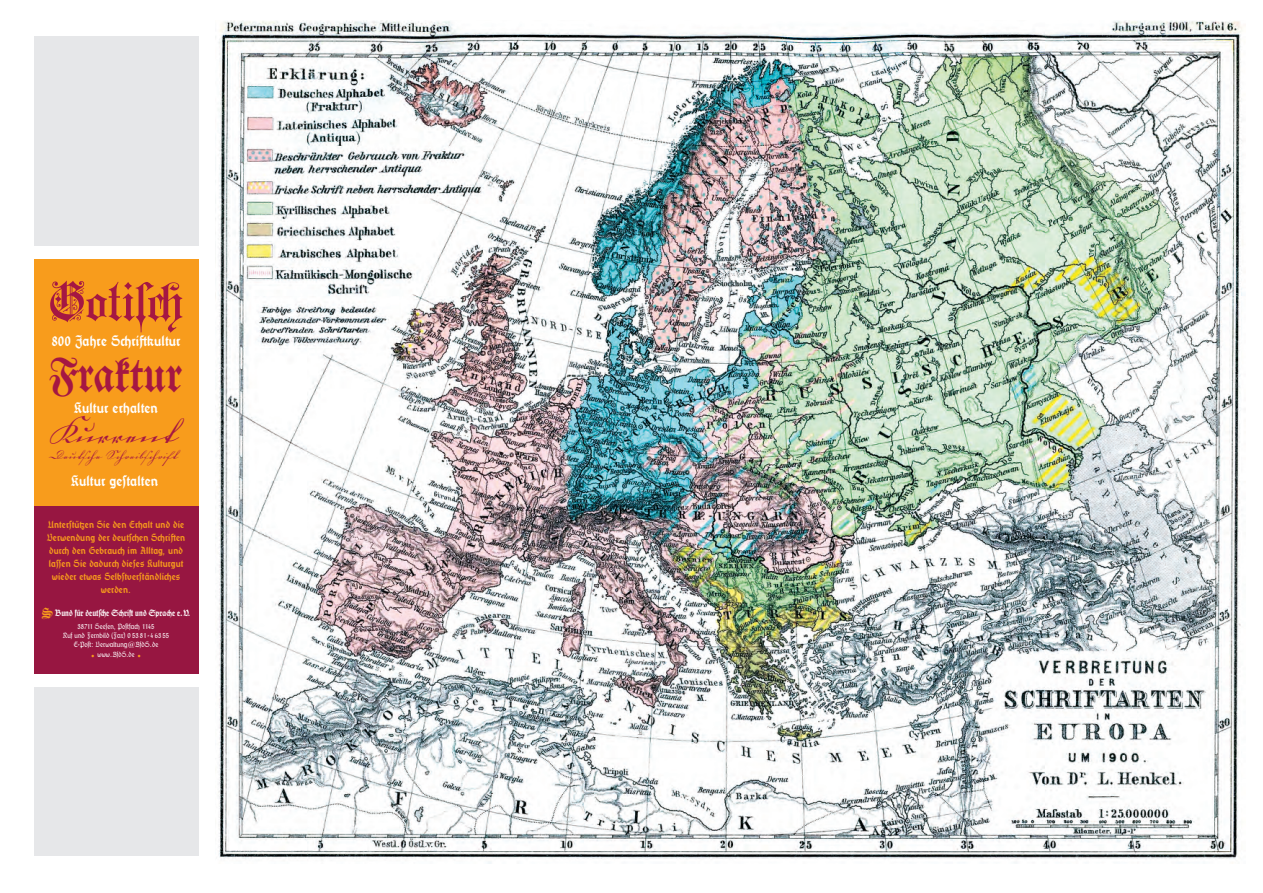
<style>
.page{position:relative;width:1263px;height:893px;background:#fff}
.page>*{position:absolute;margin:0;border:0;box-sizing:border-box;transform-origin:0 0}
.t1{font:50.25px "Kaiser Gotisch Dick";color:#a51743}
.t2{font:48.22px "Walbaum Fraktur BQ";color:#a51743}
.t3{font:36px "Deutsche Schreibschrift Alt";color:#a51743;scale:1.05 1}
.t4{font:700 19.5px "Rotis Serif";color:#f89c1c;scale:.95 1}
.t5{font:700 14.7px "Storm";color:#fff}
.t6{font:13.27px "Deutsche Schreibschrift Alt";letter-spacing:-.005em;color:#a51743;scale:1.05 1}
.t7{font:700 10.12px/13px "Storm";color:#f89c1c;text-align:center}
.t8{font:9.15px "DS Koch Fraktur Hf Titel";color:#fff}
.t9{font:7.5px/9px "Storm";color:#fff;text-align:center}
.t10{font:7.5px "Storm";color:#fff;scale:.95 1}
.s1{font-weight:400}
.s2{font-family:"Clarendon BT"}
.s3{font-family:"Manuskript Gotisch BQ";font-size:14.4px;color:#f89c1c}
</style>
<div class="page">
<div style="left:34px;top:687px;width:164px;height:169px;background:#e6e7e9"></div>
<div style="left:34px;top:36px;width:164px;height:210px;background:#e6e7e9"></div>
<div style="left:34px;top:259px;width:164px;height:407px;background:#f89c1c"></div>
<div style="left:34px;top:506px;width:164px;height:167px;background:#971641"></div>
<img style="left:215px;top:20px;width:1028px;height:843px">
<h1 class="t1" style="left:49px;top:274px;width:135px">GOTISC</h1>
<h2 class="t2" style="left:49px;top:358px;width:134px">Fraktur</h2>
<h3 class="t3" style="left:49px;top:409px;width:122px">Kurrent</h3>
<h3 class="t5" style="left:51px;top:335px;width:131px">800 Jahre Schriftkultur</h3>
<h3 class="t5" style="left:74px;top:402px;width:86px">Kultur erhalten</h3>
<h3 class="t6" style="left:49px;top:446px;width:126px">Deut∂e Screib∂rift</h3>
<h3 class="t5" style="left:71px;top:475px;width:89px">Kultur geſtalten</h3>
<p class="t7" style="left:47px;top:519px;width:140px">Unterſtützen Sie den Erhalt und die<br>Verwendung der deutſchen Schriften durch den Gebrauch im Alltag, und laſſen Sie dadurch dieſes Kulturgut wieder etwas Selbſtverſtändliches werden<span class="s1">.</span></p>
<p class="t9" style="left:63px;top:622px;width:108px">38711 Seeſen, Poſtfach 1145<br>Ruf und Fernbild (Fax) 0 53 81-4 63 55<br>E-Poſt: Verwaltung<span class="s2">@</span>BfdS.de</p>
<h3 class="t4" style="left:90px;top:648px;width:7px">·</h3>
<p class="t10" style="left:98px;top:652px;width:41px">www.BfdS.de</p>
<h3 class="t4" style="left:137px;top:648px;width:7px">·</h3>
<p class="t8" style="left:42px;top:608px;width:150px"><span class="s3">S</span> Bund für deutxe SÓcri# und SpraÓce e. V.</p>
</div>
